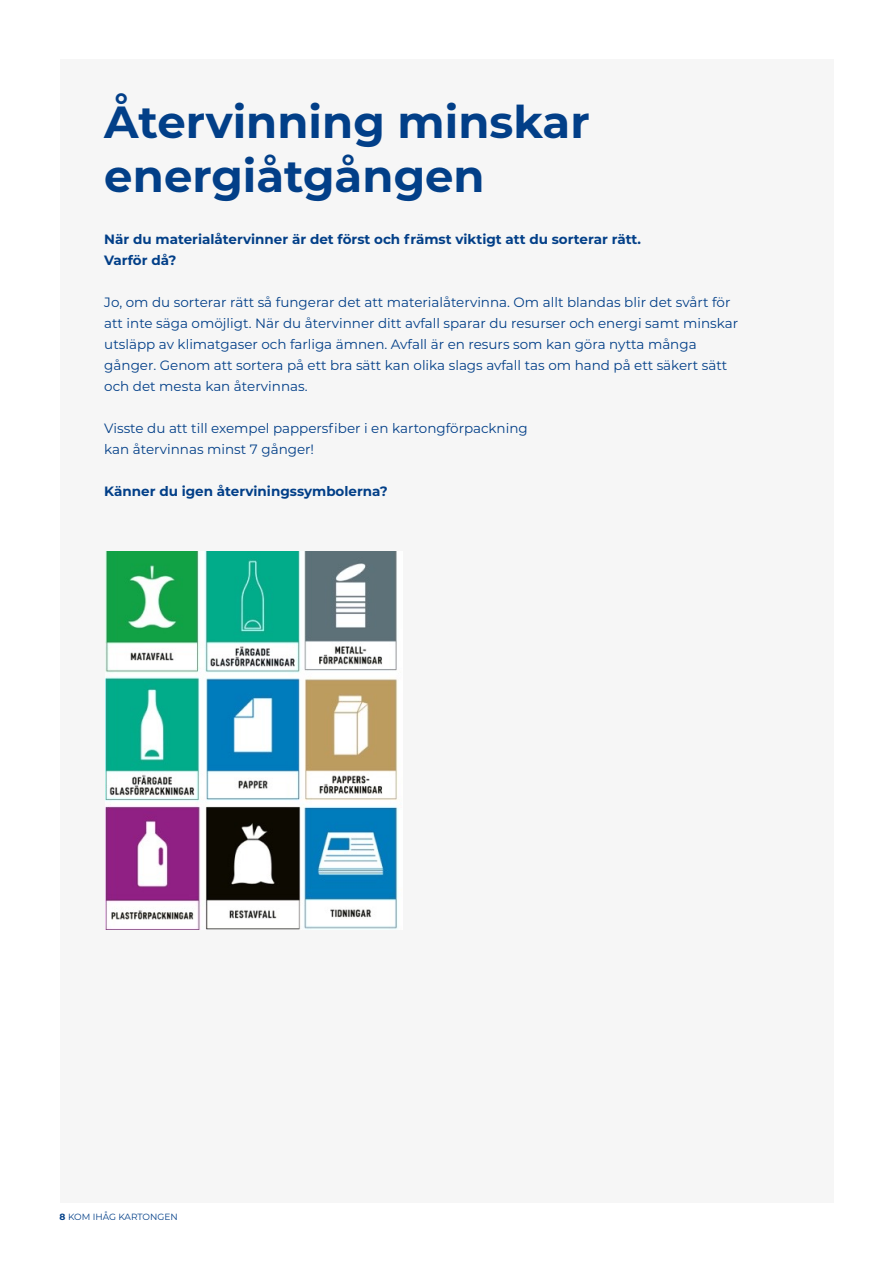
<style>
.page{position:relative;width:893px;height:1263px;background:#fff}
.page>*{position:absolute;margin:0;border:0;box-sizing:border-box;transform-origin:0 0}
.t1{font:700 45px/54px "Montserrat";color:#023f88}
.t2{font:13.5px/21px "Montserrat";color:#023f88}
.t3{font:700 13.5px "Montserrat";color:#023f88}
.t4{font:9px "Montserrat";color:#023f88}
.s1{font-weight:700}
</style>
<div class="page">
<div style="left:60px;top:60px;width:773px;height:1143px;background:#f6f6f6"></div>
<img style="left:106px;top:551px;width:292px;height:378px">
<p class="t1" style="left:104px;top:92px;width:487px">Återvinning minskar energiåtgången</p>
<p class="t3" style="left:104px;top:230px;width:538px">När du materialåtervinner är det först och främst viktigt att du sorterar rätt.</p>
<p class="t3" style="left:104px;top:251px;width:74px">Varför då?</p>
<p class="t2" style="left:104px;top:292px;width:635px">Jo, om du sorterar rätt så fungerar det att materialåtervinna. Om allt blandas blir det svårt för att inte säga omöjligt. När du återvinner ditt avfall sparar du resurser och energi samt minskar utsläpp av klimatgaser och farliga ämnen. Avfall är en resurs som kan göra nytta många gånger. Genom att sortera på ett bra sätt kan olika slags avfall tas om hand på ett säkert sätt och det mesta kan återvinnas.</p>
<p class="t2" style="left:104px;top:418px;width:425px">Visste du att till exempel pappersfiber i en kartongförpackning kan återvinnas minst 7 gånger!</p>
<p class="t3" style="left:104px;top:482px;width:285px">Känner du igen återviningssymbolerna?</p>
<p class="t4" style="left:60px;top:1210px;width:120px"><span class="s1">8</span> KOM IHÅG KARTONGEN</p>
</div>
